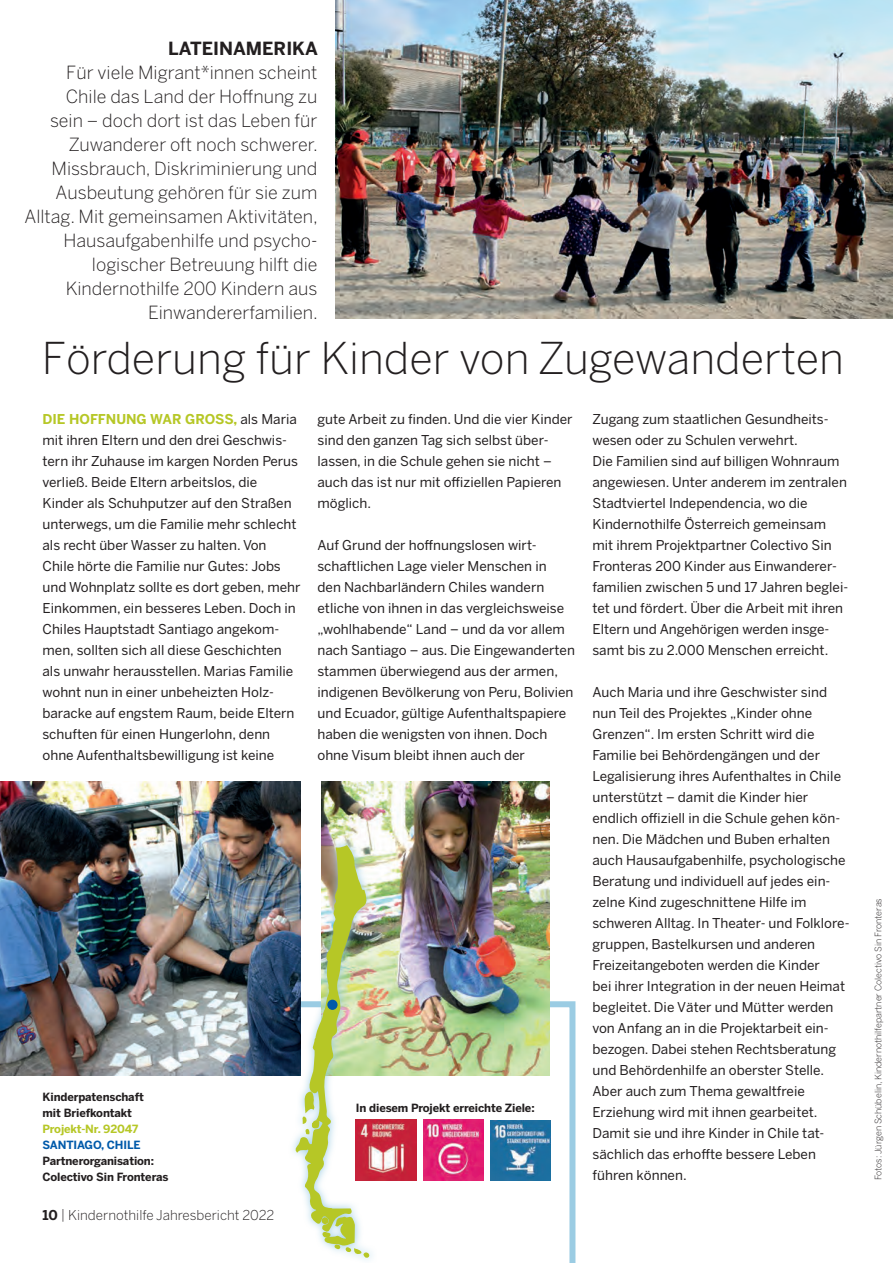
<style>
.page{position:relative;width:893px;height:1263px;background:#fff}
.page>*{position:absolute;margin:0;border:0;box-sizing:border-box;transform-origin:0 0}
.t1{font:300 43.5px "Benton Sans";color:#231f20}
.t2{font:300 18px/24px "Benton Sans";color:#231f20;text-align:right}
.t3{font:700 18px "Benton Sans";color:#231f20}
.t4{font:13.5px/21px "Benton Sans";color:#231f20}
.t5{font:300 13.5px "Benton Sans";color:#231f20}
.t6{font:700 11.25px/15.9px "Benton Sans";letter-spacing:-.01em;color:#231f20}
.t7{font:700 11.25px "Benton Sans";letter-spacing:-.02em;color:#b6c726}
.t8{font:700 11.25px "Benton Sans";letter-spacing:-.01em;color:#015aaa}
.t9{font:300 9px "Benton Sans";color:#231f20}
.s1{font-weight:700;color:#b6c726}
.s2{font-weight:700}
</style>
<div class="page">
<img style="left:336px;top:0;width:557px;height:319px">
<svg style="left:0;top:1001px;width:575px;height:262px"></svg>
<img style="left:423px;top:1119px;width:61px;height:61px">
<img style="left:377px;top:1119px;width:40px;height:61px">
<img style="left:490px;top:1120px;width:61px;height:60px">
<img style="left:321px;top:781px;width:229px;height:294px">
<img style="left:0;top:781px;width:300px;height:294px">
<img style="left:287px;top:837px;width:90px;height:426px">
<img style="left:296px;top:844px;width:76px;height:415px">
<div style="left:327px;top:1000px;width:11px;height:10px;background:#015aaa;border-radius:50%"></div>
<h2 class="t3" style="left:168px;top:38px;width:151px">LATEINAMERIKA</h2>
<p class="t2" style="left:24px;top:60px;width:295px">Für viele Migrant*innen scheint<br>Chile das Land der Hoffnung zu<br>sein – doch dort ist das Leben für<br>Zuwanderer oft noch schwerer.<br>Missbrauch, Diskriminierung und<br>Ausbeutung gehören für sie zum<br>Alltag. Mit gemeinsamen Aktivitäten,<br>Hausaufgabenhilfe und psycho&shy;logischer Betreuung hilft die<br>Kindernothilfe 200 Kindern aus<br>Einwandererfamilien.</p>
<h1 class="t1" style="left:42px;top:333px;width:804px">Förderung für Kinder von Zugewanderten</h1>
<p class="t4" style="left:43px;top:408px;width:259px"><span class="s1">DIE HOFFNUNG WAR GROSS,</span> als Maria mit ihren Eltern und den drei Geschwis&shy;tern ihr Zuhause im kargen Norden Perus verließ. Beide Eltern arbeitslos, die Kinder als Schuhputzer auf den Straßen unterwegs, um die Familie mehr schlecht als recht über Wasser zu halten. Von Chile hörte die Familie nur Gutes: Jobs und Wohnplatz sollte es dort geben, mehr Einkommen, ein besseres Leben. Doch in Chiles Hauptstadt Santiago angekom&shy;men, sollten sich all diese Geschichten als unwahr herausstellen. Marias Familie wohnt nun in einer unbeheizten Holz&shy;baracke auf engstem Raum, beide Eltern schuften für einen Hungerlohn, denn ohne Aufenthaltsbewilligung ist keine</p>
<p class="t4" style="left:317px;top:408px;width:257px">gute Arbeit zu finden. Und die vier Kinder sind den ganzen Tag sich selbst über&shy;lassen, in die Schule gehen sie nicht – auch das ist nur mit offiziellen Papieren möglich.</p>
<p class="t4" style="left:317px;top:534px;width:259px">Auf Grund der hoffnungslosen wirt&shy;schaftlichen Lage vieler Menschen in<br>den Nachbarländern Chiles wandern etliche von ihnen in das vergleichsweise „wohlhabende“ Land – und da vor allem nach Santiago – aus. Die Eingewanderten stammen überwiegend aus der armen, indigenen Bevölkerung von Peru, Bolivien und Ecuador, gültige Aufenthaltspapiere haben die wenigsten von ihnen. Doch ohne Visum bleibt ihnen auch der</p>
<p class="t6" style="left:43px;top:1089px;width:103px">Kinderpatenschaft mit Briefkontakt</p>
<p class="t7" style="left:43px;top:1122px;width:97px">Projekt-Nr. 92047</p>
<p class="t8" style="left:43px;top:1138px;width:100px">SANTIAGO, CHILE</p>
<p class="t6" style="left:43px;top:1152px;width:128px">Partnerorganisation:<br>Colectivo Sin Fronteras</p>
<p class="t5" style="left:43px;top:1207px;width:233px"><span class="s2">10</span> | Kindernothilfe Jahresbericht 2022</p>
<p class="t6" style="left:356px;top:1100px;width:180px">In diesem Projekt erreichte Ziele:</p>
<p class="t4" style="left:592px;top:409px;width:257px">Zugang zum staatlichen Gesundheits&shy;wesen oder zu Schulen verwehrt.<br>Die Familien sind auf billigen Wohnraum angewiesen. Unter anderem im zentralen Stadtviertel Independencia, wo die Kindernothilfe Österreich gemeinsam mit ihrem Projektpartner Colectivo Sin Fronteras 200 Kinder aus Einwanderer&shy;familien zwischen 5 und 17 Jahren beglei&shy;tet und fördert. Über die Arbeit mit ihren Eltern und Angehörigen werden insge&shy;samt bis zu 2.000 Menschen erreicht.</p>
<p class="t4" style="left:592px;top:682px;width:258px">Auch Maria und ihre Geschwister sind nun Teil des Projektes „Kinder ohne Grenzen“. Im ersten Schritt wird die Familie bei Behördengängen und der Legalisierung ihres Aufenthaltes in Chile unterstützt – damit die Kinder hier endlich offiziell in die Schule gehen kön&shy;nen. Die Mädchen und Buben erhalten auch Hausaufgabenhilfe, psychologische Beratung und individuell auf jedes ein&shy;zelne Kind zugeschnittene Hilfe im schweren Alltag. In Theater- und Folklore&shy;gruppen, Bastelkursen und anderen Freizeitangeboten werden die Kinder<br>bei ihrer Integration in der neuen Heimat begleitet. Die Väter und Mütter werden von Anfang an in die Projektarbeit ein&shy;bezogen. Dabei stehen Rechtsberatung und Behördenhilfe an oberster Stelle.<br>Aber auch zum Thema gewaltfreie Erziehung wird mit ihnen gearbeitet.<br>Damit sie und ihre Kinder in Chile tat&shy;sächlich das erhoffte bessere Leben führen können.</p>
<p class="t9" style="left:873px;top:1180px;width:283px;rotate:-90deg">Fotos: Jürgen Schübelin, Kindernothilfepartner Colectivo Sin Fronteras</p>
</div>
